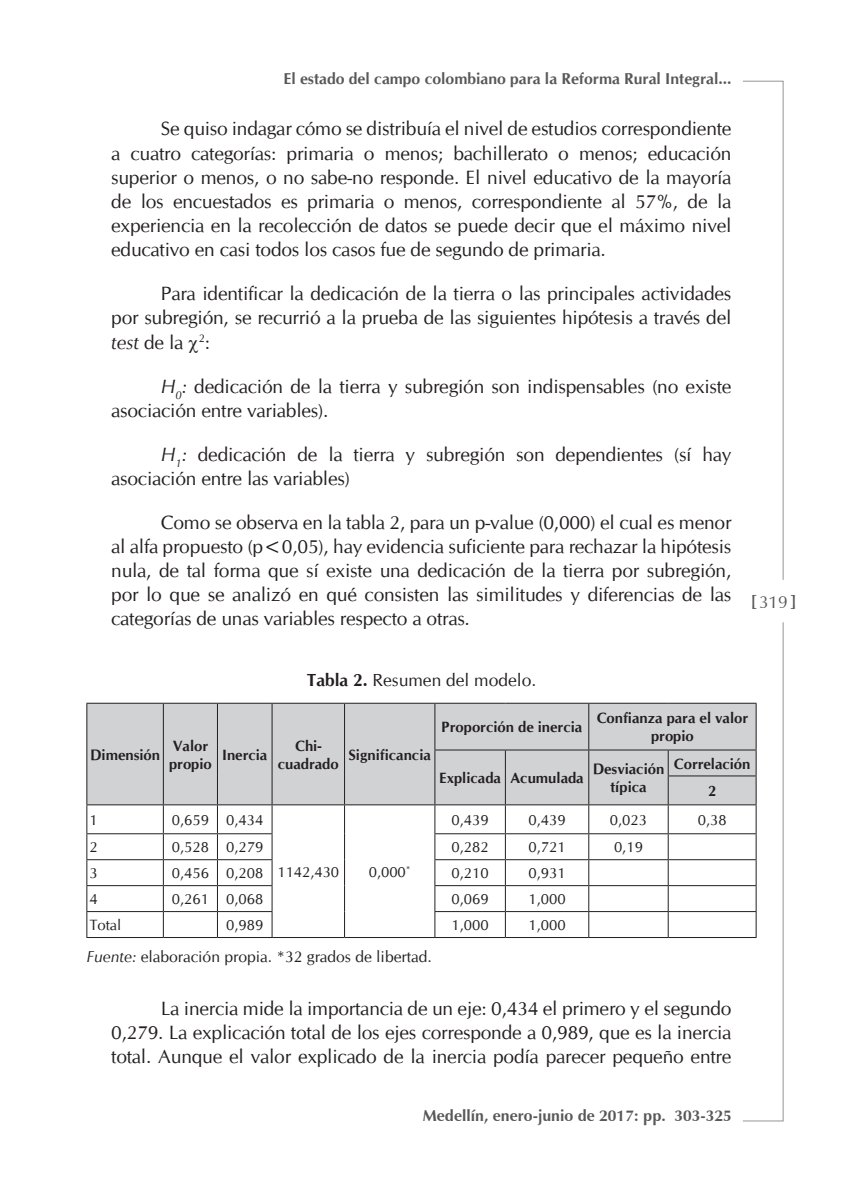
<style>
.page{position:relative;width:843px;height:1185px;background:#fff}
.page>*{position:absolute;margin:0;border:0;box-sizing:border-box;transform-origin:0 0}
.t1{font:19.25px/24.2px "CG Omega";letter-spacing:-.01em;color:#231f20;text-align:justify}
.t2{font:17.5px "CG Omega";color:#231f20}
.t3{font:17.5px "Zapf Humanist 601 BT";color:#57585a}
.t4{font:700 15.75px "CG Omega";color:#57585a}
.t5{font:15.75px "CG Omega";color:#231f20}
.t6{font:700 15.75px "Zapf Humanist 601 BT";color:#57585a}
.t7{font:700 14.88px/17.8px "CG Omega";color:#231f20;text-align:center}
.t8{font:14.88px "CG Omega";color:#231f20}
.s1{font-style:italic}
.s2{font-weight:700}
</style>
<div class="page">
<svg style="left:743px;top:80px;width:40px;height:500px"></svg>
<div style="left:87px;top:704px;width:654px;height:100px;background:#d1d2d4"></div>
<hr style="left:86px;top:703px;width:77px;height:1px;background:#231f20">
<hr style="left:86px;top:703px;width:1px;height:47px;background:#231f20">
<hr style="left:163px;top:703px;width:54px;height:1px;background:#231f20">
<hr style="left:163px;top:703px;width:1px;height:47px;background:#231f20">
<hr style="left:217px;top:703px;width:55px;height:1px;background:#231f20">
<hr style="left:217px;top:703px;width:1px;height:47px;background:#231f20">
<hr style="left:272px;top:703px;width:72px;height:1px;background:#231f20">
<hr style="left:271px;top:703px;width:1px;height:47px;background:#231f20">
<hr style="left:344px;top:703px;width:91px;height:1px;background:#231f20">
<hr style="left:344px;top:703px;width:1px;height:47px;background:#231f20">
<hr style="left:435px;top:703px;width:70px;height:1px;background:#231f20">
<hr style="left:434px;top:703px;width:1px;height:46px;background:#231f20">
<hr style="left:505px;top:703px;width:83px;height:1px;background:#231f20">
<hr style="left:588px;top:703px;width:80px;height:1px;background:#231f20">
<hr style="left:588px;top:703px;width:1px;height:46px;background:#231f20">
<hr style="left:668px;top:703px;width:88px;height:1px;background:#231f20">
<hr style="left:434px;top:749px;width:71px;height:1px;background:#231f20">
<hr style="left:505px;top:749px;width:83px;height:1px;background:#231f20">
<hr style="left:588px;top:749px;width:80px;height:1px;background:#231f20">
<hr style="left:668px;top:749px;width:88px;height:1px;background:#231f20">
<hr style="left:667px;top:775px;width:89px;height:1px;background:#231f20">
<hr style="left:86px;top:804px;width:77px;height:1px;background:#231f20">
<hr style="left:163px;top:804px;width:54px;height:1px;background:#231f20">
<hr style="left:217px;top:804px;width:55px;height:1px;background:#231f20">
<hr style="left:272px;top:804px;width:72px;height:1px;background:#231f20">
<hr style="left:344px;top:804px;width:91px;height:1px;background:#231f20">
<svg style="left:344px;top:750px;width:1px;height:187px"></svg>
<hr style="left:272px;top:937px;width:72px;height:1px;background:#231f20">
<hr style="left:344px;top:937px;width:91px;height:1px;background:#231f20">
<hr style="left:435px;top:804px;width:70px;height:1px;background:#231f20">
<hr style="left:505px;top:804px;width:83px;height:1px;background:#231f20">
<hr style="left:588px;top:804px;width:80px;height:1px;background:#231f20">
<hr style="left:668px;top:804px;width:88px;height:1px;background:#231f20">
<hr style="left:86px;top:833px;width:77px;height:1px;background:#231f20">
<hr style="left:163px;top:833px;width:54px;height:1px;background:#231f20">
<hr style="left:217px;top:833px;width:55px;height:1px;background:#231f20">
<hr style="left:434px;top:833px;width:71px;height:1px;background:#231f20">
<hr style="left:505px;top:833px;width:83px;height:1px;background:#231f20">
<hr style="left:588px;top:833px;width:80px;height:1px;background:#231f20">
<hr style="left:668px;top:833px;width:88px;height:1px;background:#231f20">
<hr style="left:86px;top:859px;width:77px;height:1px;background:#231f20">
<hr style="left:163px;top:859px;width:54px;height:1px;background:#231f20">
<hr style="left:217px;top:859px;width:55px;height:1px;background:#231f20">
<hr style="left:434px;top:859px;width:71px;height:1px;background:#231f20">
<hr style="left:505px;top:859px;width:83px;height:1px;background:#231f20">
<hr style="left:588px;top:859px;width:80px;height:1px;background:#231f20">
<hr style="left:668px;top:859px;width:88px;height:1px;background:#231f20">
<hr style="left:86px;top:885px;width:77px;height:1px;background:#231f20">
<hr style="left:163px;top:885px;width:54px;height:1px;background:#231f20">
<hr style="left:217px;top:885px;width:55px;height:1px;background:#231f20">
<hr style="left:434px;top:885px;width:71px;height:1px;background:#231f20">
<hr style="left:505px;top:885px;width:83px;height:1px;background:#231f20">
<hr style="left:588px;top:885px;width:80px;height:1px;background:#231f20">
<hr style="left:668px;top:885px;width:88px;height:1px;background:#231f20">
<hr style="left:86px;top:911px;width:77px;height:1px;background:#231f20">
<svg style="left:86px;top:750px;width:1px;height:187px"></svg>
<hr style="left:163px;top:911px;width:54px;height:1px;background:#231f20">
<svg style="left:163px;top:750px;width:1px;height:187px"></svg>
<hr style="left:217px;top:911px;width:55px;height:1px;background:#231f20">
<svg style="left:217px;top:750px;width:1px;height:187px"></svg>
<svg style="left:271px;top:750px;width:1px;height:187px"></svg>
<hr style="left:86px;top:937px;width:77px;height:1px;background:#231f20">
<hr style="left:163px;top:937px;width:54px;height:1px;background:#231f20">
<hr style="left:217px;top:937px;width:55px;height:1px;background:#231f20">
<hr style="left:434px;top:911px;width:71px;height:1px;background:#231f20">
<svg style="left:434px;top:750px;width:1px;height:187px"></svg>
<hr style="left:505px;top:911px;width:83px;height:1px;background:#231f20">
<svg style="left:505px;top:750px;width:1px;height:187px"></svg>
<hr style="left:588px;top:911px;width:80px;height:1px;background:#231f20">
<svg style="left:588px;top:750px;width:1px;height:187px"></svg>
<hr style="left:668px;top:911px;width:88px;height:1px;background:#231f20">
<svg style="left:667px;top:750px;width:1px;height:187px"></svg>
<svg style="left:741px;top:622px;width:42px;height:500px"></svg>
<hr style="left:435px;top:937px;width:70px;height:1px;background:#231f20">
<hr style="left:505px;top:937px;width:83px;height:1px;background:#231f20">
<hr style="left:588px;top:937px;width:80px;height:1px;background:#231f20">
<hr style="left:668px;top:937px;width:88px;height:1px;background:#231f20">
<p class="t4" style="left:283px;top:69px;width:449px">El estado del campo colombiano para la Reforma Rural Integral...</p>
<p class="t1" style="left:111px;top:117px;width:621px;text-indent:50px">Se quiso indagar cómo se distribuía el nivel de estudios correspondiente a cuatro categorías: primaria o menos; bachillerato o menos; educación superior o menos, o no sabe-no responde. El nivel educativo de la mayoría de los encuestados es primaria o menos, correspondiente al 57%, de la experiencia en la recolección de datos se puede decir que el máximo nivel educativo en casi todos los casos fue de segundo de primaria.</p>
<p class="t1" style="left:111px;top:282px;width:621px;text-indent:50px">Para identificar la dedicación de la tierra o las principales actividades por subregión, se recurrió a la prueba de las siguientes hipótesis a través del <span class="s1">test</span> de la <sup>2</sup>:</p>
<p class="t1" style="left:111px;top:374px;width:621px;text-indent:50px"><span class="s1">H</span><sub>0</sub><span class="s1">:</span> dedicación de la tierra y subregión son indispensables (no existe asociación entre variables).</p>
<p class="t1" style="left:111px;top:442px;width:621px;text-indent:50px"><span class="s1">H</span><sub>1</sub><span class="s1">:</span> dedicación de la tierra y subregión son dependientes (sí hay asociación entre las variables)</p>
<p class="t1" style="left:111px;top:510px;width:621px;text-indent:50px">Como se observa en la tabla 2, para un p-value (0,000) el cual es menor al alfa propuesto (p&lt;0,05), hay evidencia suficiente para rechazar la hipótesis nula, de tal forma que sí existe una dedicación de la tierra por subregión, por lo que se analizó en qué consisten las similitudes y diferencias de las categorías de unas variables respecto a otras.</p>
<p class="t2" style="left:306px;top:669px;width:231px"><span class="s2">Tabla 2.</span> Resumen del modelo.</p>
<p class="t3" style="left:751px;top:591px;width:47px"><span class="s2">[</span>319<span class="s2">]</span></p>
<p class="t7" style="left:90px;top:745px;width:71px">Dimensión</p>
<p class="t7" style="left:169px;top:736px;width:44px;text-align:left">Valor propio</p>
<p class="t7" style="left:222px;top:745px;width:47px">Inercia</p>
<p class="t7" style="left:278px;top:736px;width:62px">Chi&shy;cuadrado</p>
<p class="t7" style="left:348px;top:745px;width:84px">Significancia</p>
<p class="t8" style="left:89px;top:811px;width:10px">1</p>
<p class="t8" style="left:172px;top:811px;width:93px">0,659 0,434</p>
<p class="t7" style="left:441px;top:718px;width:142px">Proporción de inercia</p>
<p class="t7" style="left:596px;top:709px;width:153px">Confianza para el valor propio</p>
<p class="t7" style="left:439px;top:769px;width:146px">Explicada Acumulada</p>
<p class="t7" style="left:592px;top:760px;width:73px">Desviación típica</p>
<p class="t7" style="left:673px;top:749px;width:78px;line-height:27.5px">Correlación<br>2</p>
<p class="t8" style="left:451px;top:811px;width:39px">0,439</p>
<p class="t8" style="left:528px;top:811px;width:39px">0,439</p>
<p class="t8" style="left:610px;top:811px;width:39px">0,023</p>
<p class="t8" style="left:697px;top:811px;width:30px">0,38</p>
<p class="t8" style="left:89px;top:838px;width:10px">2</p>
<p class="t8" style="left:172px;top:838px;width:93px">0,528 0,279</p>
<p class="t8" style="left:451px;top:838px;width:39px">0,282</p>
<p class="t8" style="left:528px;top:838px;width:39px">0,721</p>
<p class="t8" style="left:614px;top:838px;width:30px">0,19</p>
<p class="t8" style="left:89px;top:864px;width:10px">3</p>
<p class="t8" style="left:172px;top:864px;width:93px">0,456 0,208</p>
<p class="t8" style="left:451px;top:864px;width:39px">0,210</p>
<p class="t8" style="left:528px;top:864px;width:39px">0,931</p>
<p class="t8" style="left:89px;top:890px;width:10px">4</p>
<p class="t8" style="left:172px;top:890px;width:93px">0,261 0,068</p>
<p class="t8" style="left:451px;top:890px;width:39px">0,069</p>
<p class="t8" style="left:528px;top:890px;width:39px">1,000</p>
<p class="t8" style="left:89px;top:916px;width:33px">Total</p>
<p class="t8" style="left:226px;top:916px;width:39px">0,989</p>
<p class="t8" style="left:451px;top:916px;width:39px">1,000</p>
<p class="t8" style="left:528px;top:916px;width:39px">1,000</p>
<p class="t5" style="left:86px;top:947px;width:347px"><span class="s1">Fuente:</span> elaboración propia. *32 grados de libertad.</p>
<p class="t1" style="left:111px;top:996px;width:621px;text-indent:50px">La inercia mide la importancia de un eje: 0,434 el primero y el segundo 0,279. La explicación total de los ejes corresponde a 0,989, que es la inercia total. Aunque el valor explicado de la inercia podía parecer pequeño entre</p>
<p class="t8" style="left:277px;top:863px;width:63px">1142,430</p>
<p class="t8" style="left:369px;top:863px;width:43px">0,000<sup>*</sup></p>
<p class="t6" style="left:423px;top:1106px;width:310px">Medellín, enero-junio de 2017: pp. 303-325</p>
</div>
